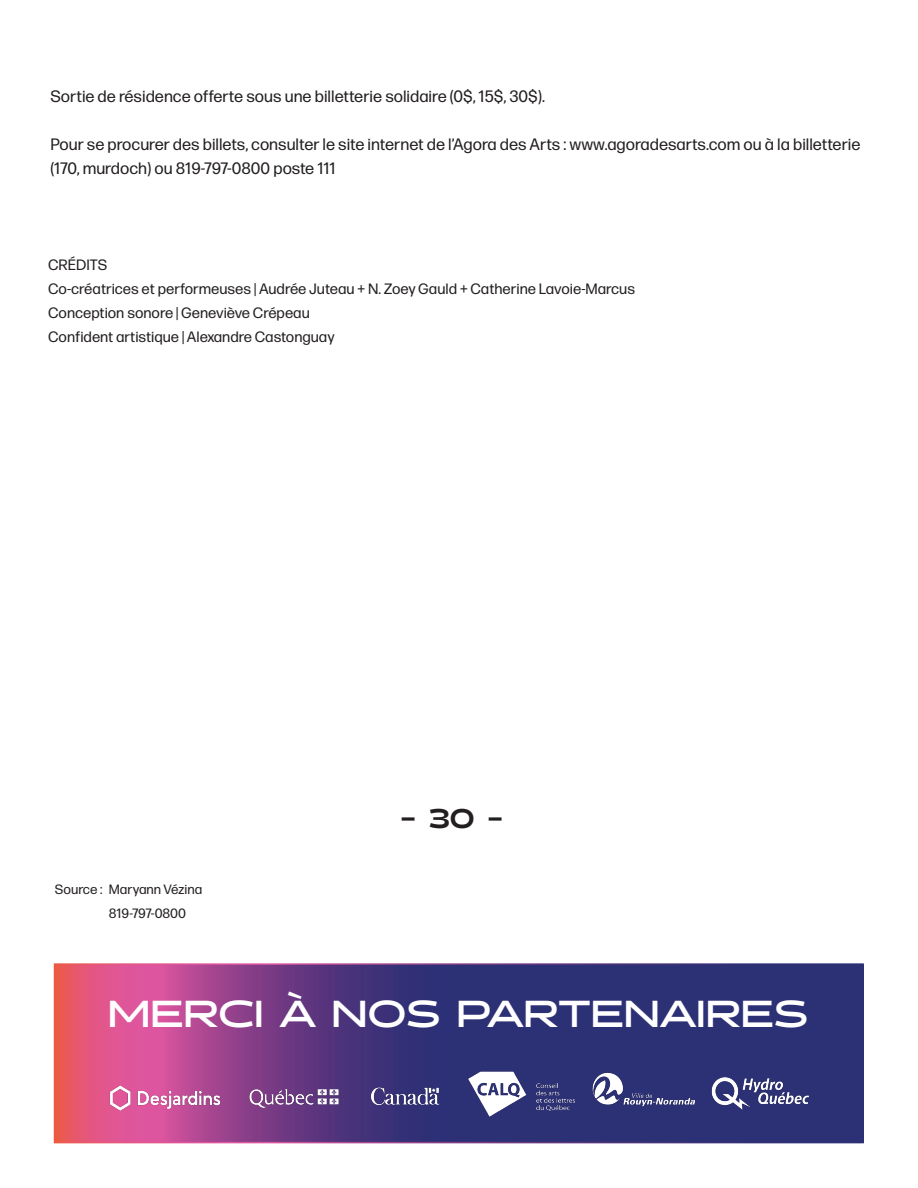
<style>
.page{position:relative;width:918px;height:1188px;background:#fff}
.page>*{position:absolute;margin:0;border:0;box-sizing:border-box;transform-origin:0 0}
.TITRE_STYLE_A{font:700 37.5px "Halogen";color:#fff}
.Titre_Style_B{font:900 27px "Halogen";color:#231f20}
.Forma_-_Body{font:16.5px/24px "Forma DJR Micro";color:#231f20}
.Forma_-_Caption{font:15px "Forma DJR Micro";color:#231f20}
.Style_de_paragraphe_1{font:13.5px "Forma DJR Micro";color:#231f20}
</style>
<div class="page">
<svg style="left:57px;top:966px;width:804px;height:174px;background:#5f397b"></svg>
<img style="left:703px;top:1055px;width:118px;height:76px">
<img style="left:108px;top:1072px;width:118px;height:51px">
<img style="left:244px;top:1074px;width:103px;height:42px">
<img style="left:365px;top:1073px;width:80px;height:39px">
<img style="left:461px;top:1069px;width:121px;height:50px">
<img style="left:582px;top:1064px;width:122px;height:61px">
<p class="Forma_-_Body" style="left:50px;top:84px;width:496px">Sortie de résidence offerte sous une billetterie solidaire (0$, 15$, 30$).</p>
<p class="Forma_-_Body" style="left:50px;top:132px;width:812px">Pour se procurer des billets, consulter le site internet de l’Agora des Arts : www.agoradesarts.com ou à la billetterie (170, murdoch) ou 819-797-0800 poste 111</p>
<p class="Forma_-_Caption" style="left:48px;top:255px;width:61px">CRÉDITS</p>
<p class="Forma_-_Caption" style="left:48px;top:279px;width:588px">Co-créatrices et performeuses | Audrée Juteau + N. Zoey Gauld + Catherine Lavoie-Marcus</p>
<p class="Forma_-_Caption" style="left:48px;top:303px;width:263px">Conception sonore | Geneviève Crépeau</p>
<p class="Forma_-_Caption" style="left:48px;top:327px;width:288px">Confident artistique | Alexandre Castonguay</p>
<p class="Style_de_paragraphe_1" style="left:55px;top:881px;width:149px">Source : Maryann Vézina</p>
<p class="Style_de_paragraphe_1" style="left:109px;top:905px;width:79px">819-797-0800</p>
<p class="Titre_Style_B" style="left:399px;top:802px;width:107px">- 30 -</p>
<p class="TITRE_STYLE_A" style="left:108px;top:991px;width:702px">MERCI À NOS PARTENAIRES</p>
</div>
